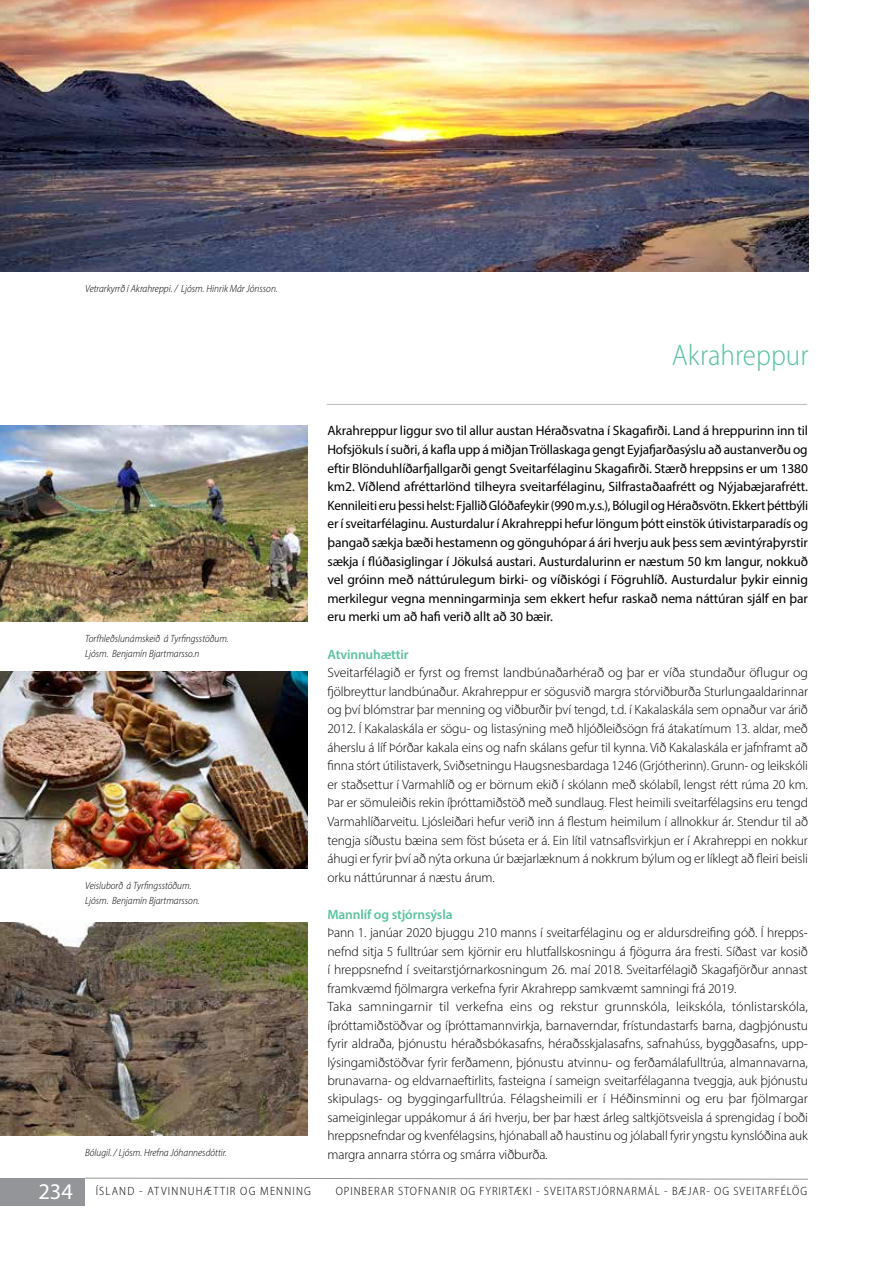
<style>
.page{position:relative;width:893px;height:1263px;background:#fff}
.page>*{position:absolute;margin:0;border:0;box-sizing:border-box;transform-origin:0 0}
.t1{font:300 semi-condensed 30px "Myriad Pro";color:#5cc19d}
.t2{font:300 13.5px/18.5px "Myriad Pro";letter-spacing:-.01em;color:#000;text-align:justify}
.t3{font:13.5px/18.6px "Myriad Pro";letter-spacing:-.01em;color:#000;text-align:justify}
.t4{font:600 13.5px "Myriad Pro";letter-spacing:-.01em;color:#5cc19d}
.t5{font:300 semi-condensed 12px "Myriad Pro";letter-spacing:.08em;color:#000}
.t6{font:300 semi-condensed 12px "Myriad Pro";letter-spacing:.1em;color:#000}
.t7{font:italic 300 semi-condensed 10.5px/15px "Myriad Pro";color:#000}
.s1{font-weight:400;font-stretch:normal;font-size:22.5px;color:#fff}
</style>
<div class="page">
<div style="left:0;top:1178px;width:85px;height:27px;background:#939598"></div>
<svg style="left:85px;top:1178px;width:723px;height:1px"></svg>
<hr style="left:327px;top:404px;width:480px;height:1px;background:#bcbec0">
<img style="left:0;top:922px;width:307px;height:213px">
<img style="left:0;top:425px;width:307px;height:197px">
<img style="left:0;top:672px;width:307px;height:197px">
<img style="left:0;top:0;width:808px;height:271px">
<p class="t7" style="left:85px;top:281px;width:194px">Vetrarkyrrð í Akrahreppi. / Ljósm. Hinrik Már Jónsson.</p>
<h1 class="t1" style="left:672px;top:337px;width:138px">Akrahreppur</h1>
<p class="t7" style="left:85px;top:631px;width:145px">Torfhleðslunámskeið á Tyrfingsstöðum.<br>Ljósm. Benjamín Bjartmarsso.n</p>
<p class="t7" style="left:85px;top:878px;width:116px">Veisluborð á Tyrfingsstöðum.<br>Ljósm. Benjamín Bjartmarsson.</p>
<p class="t7" style="left:85px;top:1145px;width:144px">Bólugil. / Ljósm. Hrefna Jóhannesdóttir.</p>
<p class="t6" style="left:38px;top:1183px;width:274px"><span class="s1">234</span> ÍSLAND - ATVINNUHÆTTIR OG MENNING</p>
<p class="t3" style="left:327px;top:421px;width:482px">Akrahreppur liggur svo til allur austan Héraðsvatna í Skagafirði. Land á hreppurinn inn til Hofsjökuls í suðri, á kafla upp á miðjan Tröllaskaga gengt Eyjafjarðasýslu að austanverðu og eftir Blönduhlíðarfjallgarði gengt Sveitarfélaginu Skagafirði. Stærð hreppsins er um 1380 km2. Víðlend afréttarlönd tilheyra sveitarfélaginu, Silfrastaðaafrétt og Nýjabæjarafrétt.<br>Kennileiti eru þessi helst: Fjallið Glóðafeykir (990 m.y.s.), Bólugil og Héraðsvötn. Ekkert þéttbýli er í sveitarfélaginu. Austurdalur í Akrahreppi hefur löngum þótt einstök útivistarparadís og þangað sækja bæði hestamenn og gönguhópar á ári hverju auk þess sem ævintýraþyrstir sækja í flúðasiglingar í Jökulsá austari. Austurdalurinn er næstum 50 km langur, nokkuð vel gróinn með náttúrulegum birki- og víðiskógi í Fögruhlíð. Austurdalur þykir einnig merkilegur vegna menningarminja sem ekkert hefur raskað nema náttúran sjálf en þar eru merki um að hafi verið allt að 30 bæir.</p>
<p class="t4" style="left:327px;top:645px;width:83px">Atvinnuhættir</p>
<p class="t2" style="left:327px;top:663px;width:482px">Sveitarfélagið er fyrst og fremst landbúnaðarhérað og þar er víða stundaður öflugur og fjölbreyttur landbúnaður. Akrahreppur er sögusvið margra stórviðburða Sturlungaaldarinnar og því blómstrar þar menning og viðburðir því tengd, t.d. í Kakalaskála sem opnaður var árið 2012. Í Kakalaskála er sögu- og listasýning með hljóðleiðsögn frá átakatímum 13. aldar, með áherslu á líf Þórðar kakala eins og nafn skálans gefur til kynna. Við Kakalaskála er jafnframt að finna stórt útilistaverk, Sviðsetningu Haugsnesbardaga 1246 (Grjótherinn). Grunn- og leikskóli er staðsettur í Varmahlíð og er börnum ekið í skólann með skólabíl, lengst rétt rúma 20 km.<br>Þar er sömuleiðis rekin íþróttamiðstöð með sundlaug. Flest heimili sveitarfélagsins eru tengd Varmahlíðarveitu. Ljósleiðari hefur verið inn á flestum heimilum í allnokkur ár. Stendur til að tengja síðustu bæina sem föst búseta er á. Ein lítil vatnsaflsvirkjun er í Akrahreppi en nokkur áhugi er fyrir því að nýta orkuna úr bæjarlæknum á nokkrum býlum og er líklegt að fleiri beisli orku náttúrunnar á næstu árum.</p>
<p class="t4" style="left:327px;top:906px;width:127px">Mannlíf og stjórnsýsla</p>
<p class="t2" style="left:327px;top:923px;width:482px;text-align:left">Þann 1. janúar 2020 bjuggu 210 manns í sveitarfélaginu og er aldursdreifing góð. Í hrepps&shy;nefnd sitja 5 fulltrúar sem kjörnir eru hlutfallskosningu á fjögurra ára fresti. Síðast var kosið í hreppsnefnd í sveitarstjórnarkosningum 26. maí 2018. Sveitarfélagið Skagafjörður annast framkvæmd fjölmargra verkefna fyrir Akrahrepp samkvæmt samningi frá 2019.<br>Taka samningarnir til verkefna eins og rekstur grunnskóla, leikskóla, tónlistarskóla, íþróttamiðstöðvar og íþróttamannvirkja, barnaverndar, frístundastarfs barna, dagþjónustu fyrir aldraða, þjónustu héraðsbókasafns, héraðsskjalasafns, safnahúss, byggðasafns, upp&shy;lýsingamiðstöðvar fyrir ferðamenn, þjónustu atvinnu- og ferðamálafulltrúa, almannavarna, brunavarna- og eldvarnaeftirlits, fasteigna í sameign sveitarfélaganna tveggja, auk þjónustu skipulags- og byggingarfulltrúa. Félagsheimili er í Héðinsminni og eru þar fjölmargar sameiginlegar uppákomur á ári hverju, ber þar hæst árleg saltkjötsveisla á sprengidag í boði hreppsnefndar og kvenfélagsins, hjónaball að haustinu og jólaball fyrir yngstu kynslóðina auk margra annarra stórra og smárra viðburða.</p>
<p class="t5" style="left:336px;top:1183px;width:473px">OPINBERAR STOFNANIR OG FYRIRTÆKI - SVEITARSTJÓRNARMÁL - BÆJAR- OG SVEITARFÉLÖG</p>
</div>
